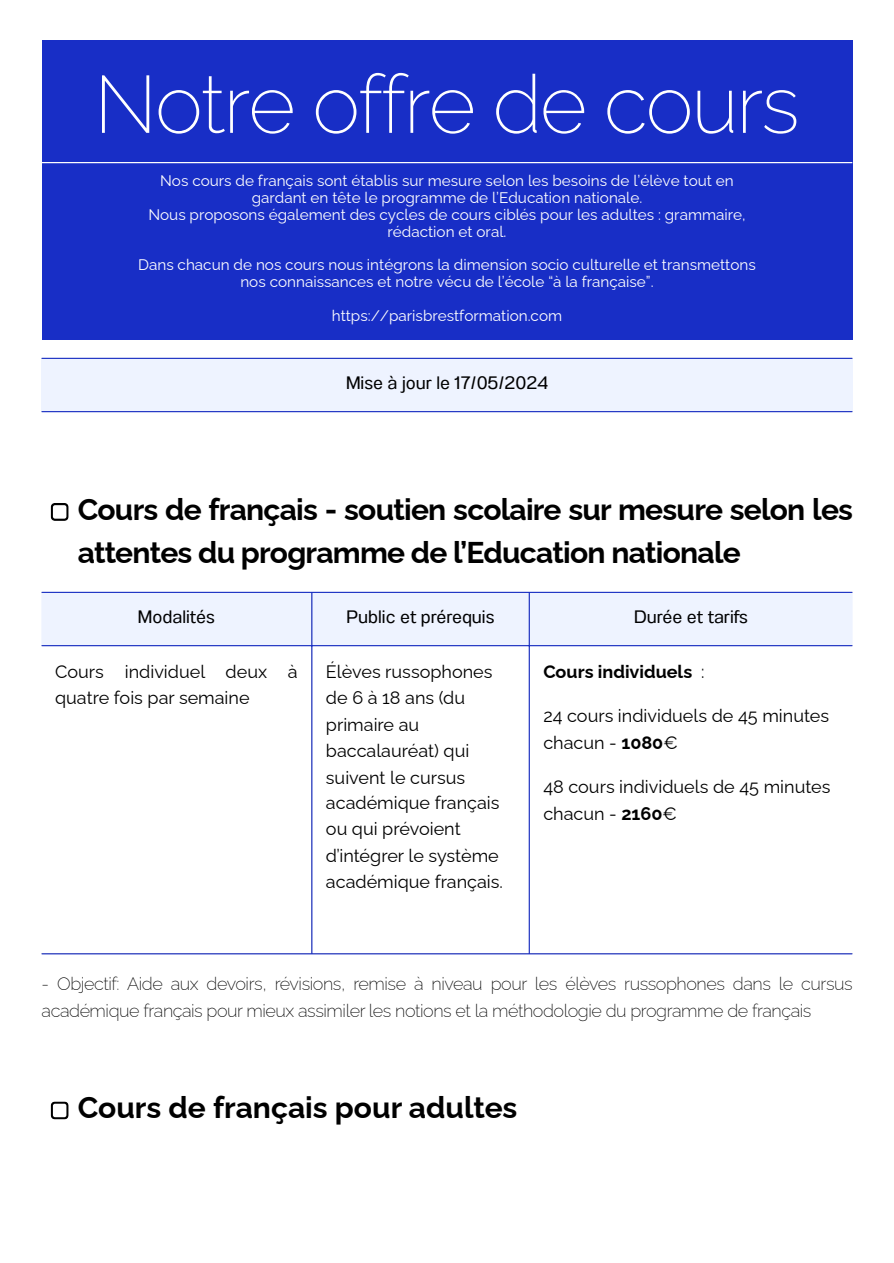
<style>
.page{position:relative;width:894px;height:1263px;background:#fff}
.page>*{position:absolute;margin:0;border:0;box-sizing:border-box;transform-origin:0 0}
.t1{font:200 81px "Raleway";letter-spacing:-.025em;color:#fff}
.t2{font:700 30px/42.8px "Raleway";letter-spacing:-.025em;color:#000}
.t3{font:700 30px "Raleway";color:#000}
.t4{font:18px/26.2px "Raleway";color:#000}
.t5{font:200 18px/27px "Raleway";letter-spacing:-.025em;color:#000}
.t6{font:18px "Anantason";color:#000}
.t7{font:700 18px "Raleway";color:#000}
.t8{font:15.3px/16.8px "Raleway";color:#fff;text-align:center}
.s1{font-weight:400}
.s2{font-weight:700}
</style>
<div class="page">
<div style="left:42px;top:40px;width:810px;height:300px;background:#182ec6"></div>
<hr style="left:42px;top:162px;width:810px;height:1px;background:#fff">
<div style="left:42px;top:358px;width:810px;height:54px;background:#eef3ff"></div>
<hr style="left:42px;top:358px;width:810px;height:1px;background:#182ec6">
<hr style="left:42px;top:411px;width:810px;height:1px;background:#182ec6">
<svg style="left:51px;top:503px;width:18px;height:18px"></svg>
<div style="left:42px;top:593px;width:810px;height:52px;background:#eef3ff"></div>
<hr style="left:311px;top:593px;width:1px;height:360px;background:#182ec6">
<hr style="left:528px;top:593px;width:1px;height:360px;background:#182ec6">
<hr style="left:42px;top:592px;width:810px;height:1px;background:#182ec6">
<hr style="left:42px;top:645px;width:810px;height:1px;background:#182ec6">
<hr style="left:42px;top:953px;width:810px;height:1px;background:#182ec6">
<svg style="left:51px;top:1101px;width:18px;height:18px"></svg>
<p class="t1" style="left:94px;top:57px;width:706px">Notre offre de cours</p>
<p class="t8" style="left:160px;top:172px;width:575px">Nos cours de français sont établis sur mesure selon les besoins de l’élève tout en gardant en tête le programme de l’Education nationale.</p>
<p class="t8" style="left:148px;top:206px;width:598px">Nous proposons également des cycles de cours ciblés pour les adultes : grammaire, rédaction et oral.</p>
<p class="t8" style="left:138px;top:257px;width:619px">Dans chacun de nos cours nous intégrons la dimension socio culturelle et transmettons nos connaissances et notre vécu de l’école “à la française”.</p>
<p class="t8" style="left:332px;top:307px;width:232px">https://parisbrestformation.com</p>
<p class="t6" style="left:346px;top:373px;width:203px">Mise à jour le 17/05/2024</p>
<p class="t2" style="left:78px;top:488px;width:776px">Cours de français - soutien scolaire sur mesure selon les attentes du programme de l’Education nationale</p>
<p class="t6" style="left:138px;top:607px;width:78px">Modalités</p>
<p class="t6" style="left:346px;top:607px;width:149px">Public et prérequis</p>
<p class="t6" style="left:634px;top:607px;width:115px">Durée et tarifs</p>
<p class="t4" style="left:55px;top:658px;width:244px;line-height:25.8px">Cours individuel deux à quatre fois par semaine</p>
<p class="t4" style="left:326px;top:658px;width:178px">Élèves russophones de 6 à 18 ans (du primaire au baccalauréat) qui suivent le cursus académique français ou qui prévoient d’intégrer le système académique français.</p>
<h1 class="t7" style="left:543px;top:661px;width:163px">Cours individuels <span class="s1">:</span></h1>
<p class="t4" style="left:543px;top:702px;width:287px;line-height:27px">24 cours individuels de 45 minutes chacun - <span class="s2">1080</span>€</p>
<p class="t4" style="left:543px;top:773px;width:288px;line-height:27px">48 cours individuels de 45 minutes chacun - <span class="s2">2160</span>€</p>
<p class="t5" style="left:42px;top:970px;width:812px">- Objectif: Aide aux devoirs, révisions, remise à niveau pour les élèves russophones dans le cursus académique français pour mieux assimiler les notions et la méthodologie du programme de français</p>
<p class="t3" style="left:78px;top:1090px;width:441px">Cours de français pour adultes</p>
</div>
